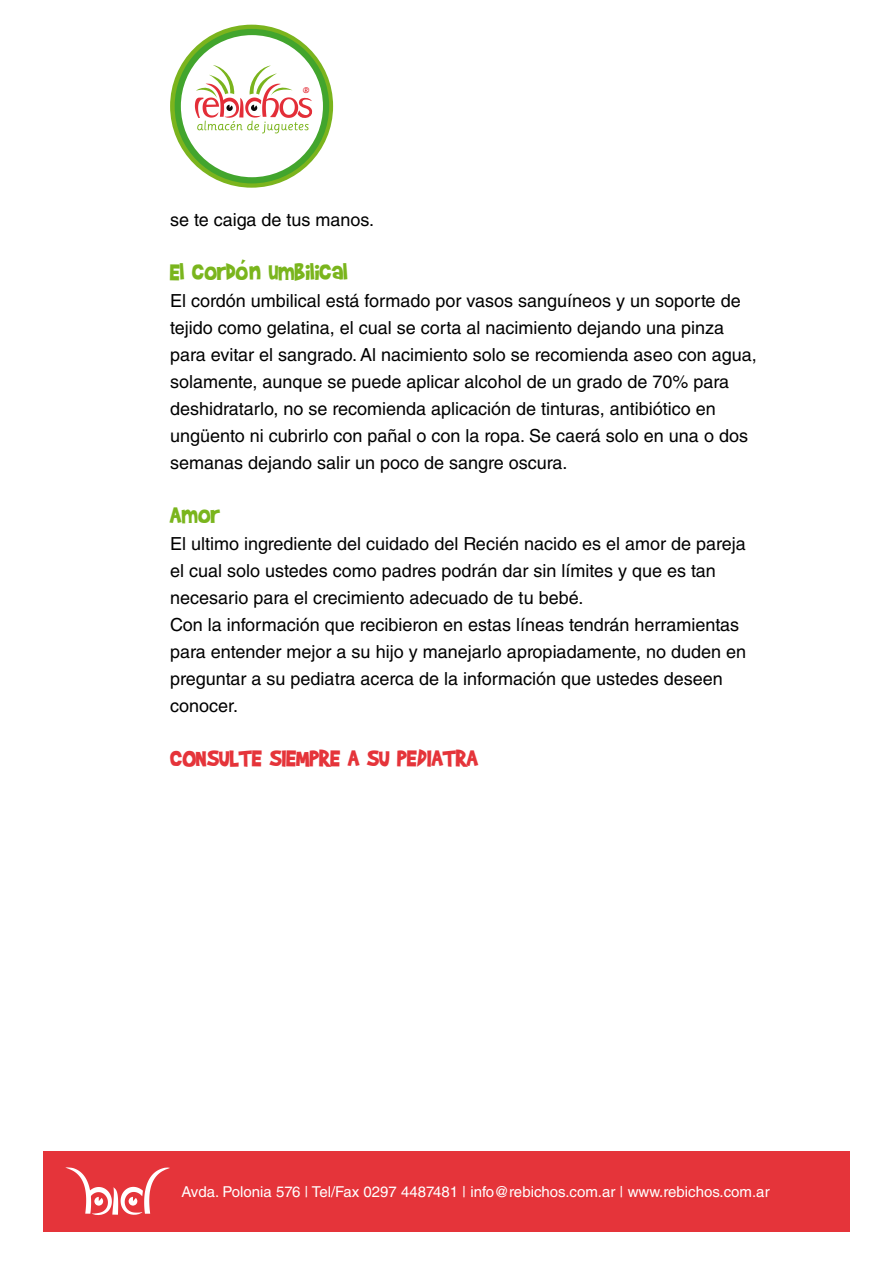
<style>
.page{position:relative;width:893px;height:1263px;background:#fff}
.page>*{position:absolute;margin:0;border:0;box-sizing:border-box;transform-origin:0 0}
.t1{font:27px "Brady Bunch Remastered";color:#e5343a}
.t2{font:27px "Brady Bunch Remastered";color:#7ab51d}
.t3{font:18px/27px "Helvetica LT Std";color:#000}
.t4{font:15px "Helvetica LT Std";color:#fff}
.t5{font:10.5px "Gosmick Sans";color:#e32e38}
</style>
<div class="page">
<svg style="left:170px;top:25px;width:163px;height:163px;background:#7cb526"></svg>
<div style="left:175px;top:29px;width:154px;height:154px;background:#42a52d;border-radius:50%"></div>
<div style="left:181px;top:35px;width:142px;height:142px;background:#fff;border-radius:50%"></div>
<svg style="left:194px;top:65px;width:119px;height:68px"></svg>
<div style="left:43px;top:1151px;width:807px;height:80px;background:#e5343a"></div>
<svg style="left:65px;top:1167px;width:105px;height:48px"></svg>
<p class="t5" style="left:303px;top:84px;width:8px">®</p>
<p class="t3" style="left:170px;top:206px;width:206px">se te caiga de tus manos.</p>
<h1 class="t2" style="left:170px;top:257px;width:179px">El cordón umbilical</h1>
<p class="t3" style="left:170px;top:287px;width:588px">El cordón umbilical está formado por vasos sanguíneos y un soporte de tejido como gelatina, el cual se corta al nacimiento dejando una pinza para evitar el sangrado. Al nacimiento solo se recomienda aseo con agua, solamente, aunque se puede aplicar alcohol de un grado de 70% para deshidratarlo, no se recomienda aplicación de tinturas, antibiótico en ungüento ni cubrirlo con pañal o con la ropa. Se caerá solo en una o dos semanas dejando salir un poco de sangre oscura.</p>
<h1 class="t2" style="left:170px;top:500px;width:52px">Amor</h1>
<p class="t3" style="left:170px;top:530px;width:578px">El ultimo ingrediente del cuidado del Recién nacido es el amor de pareja el cual solo ustedes como padres podrán dar sin límites y que es tan necesario para el crecimiento adecuado de tu bebé.<br>Con la información que recibieron en estas líneas tendrán herramientas para entender mejor a su hijo y manejarlo apropiadamente, no duden en preguntar a su pediatra acerca de la información que ustedes deseen conocer.</p>
<h1 class="t1" style="left:170px;top:743px;width:310px">CONSULTE SIEMPRE A SU PEDIATRA</h1>
<p class="t4" style="left:182px;top:1183px;width:590px">Avda. Polonia 576 | Tel/Fax 0297 4487481 | info@rebichos.com.ar | www.rebichos.com.ar</p>
</div>
